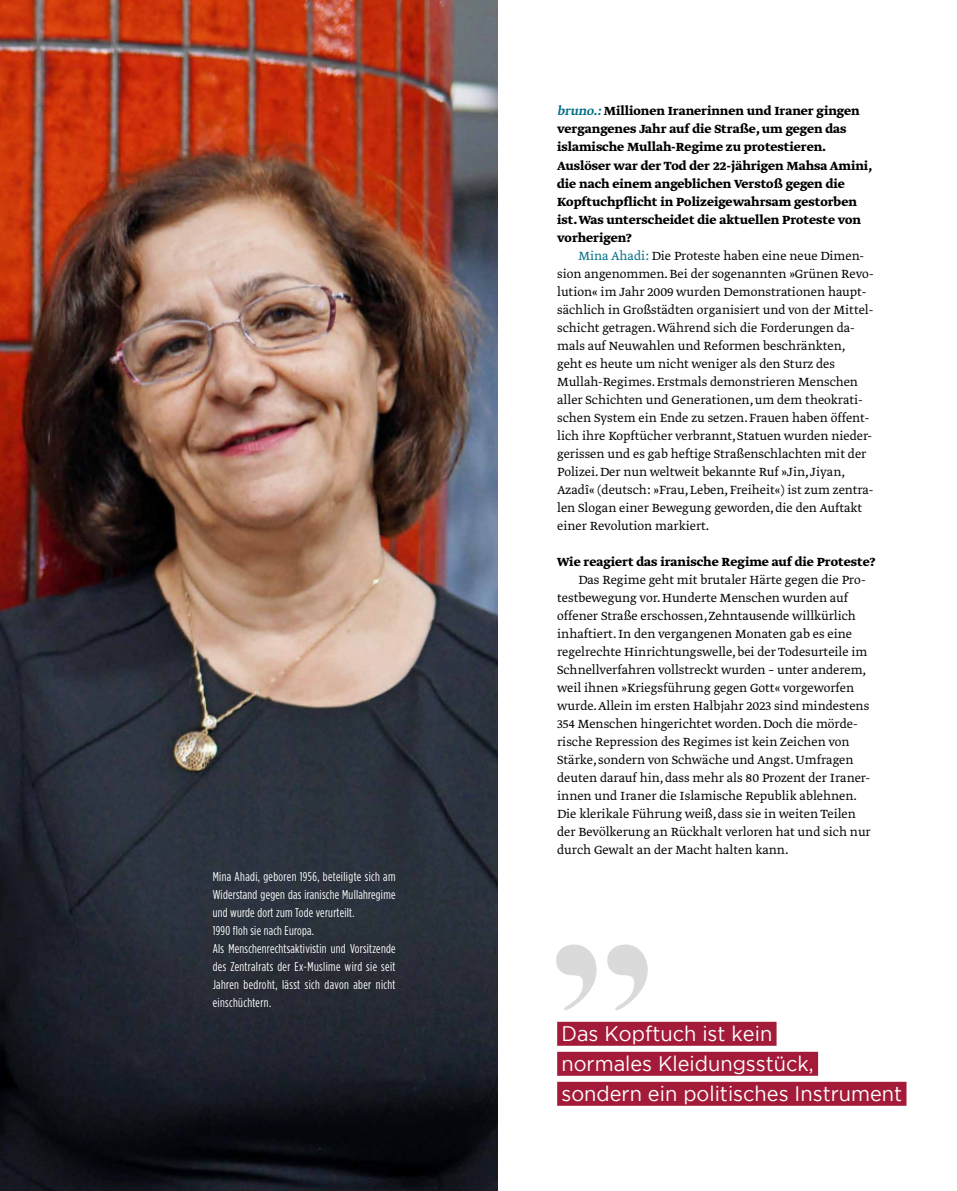
<style>
.page{position:relative;width:957px;height:1191px;background:#fff}
.page>*{position:absolute;margin:0;border:0;box-sizing:border-box;transform-origin:0 0}
.t1{font:21px/30px "Gotham";color:#fff;scale:.95 1}
.t2{font:300 13.95px/18px "Greta Text Std";color:#000}
.t3{font:700 13.95px/18px "Greta Text Std";color:#000}
.t4{font:12.75px/18px "Gotham Condensed";letter-spacing:.02em;color:#fff}
.s1{font-family:"Greta Text Pro";font-weight:500;font-style:italic;color:#006e85}
.s2{font-family:"Greta Text Pro";color:#006e85}
</style>
<div class="page">
<img style="left:0;top:0;width:497px;height:1191px">
<div style="left:557px;top:1021px;width:219px;height:24px;background:#a31b38"></div>
<div style="left:557px;top:1051px;width:261px;height:24px;background:#a31b38"></div>
<div style="left:557px;top:1081px;width:349px;height:24px;background:#a31b38"></div>
<svg style="left:556px;top:944px;width:92px;height:66px"></svg>
<p class="t4" style="left:213px;top:867px;width:184px">Mina Ahadi, geboren 1956, beteiligte sich am Widerstand gegen das iranische Mullahregime und wurde dort zum Tode verurteilt.<br>1990 floh sie nach Europa.<br>Als Menschenrechtsaktivistin und Vorsitzende des Zentralrats der Ex-Muslime wird sie seit Jahren bedroht, lässt sich davon aber nicht einschüchtern.</p>
<p class="t3" style="left:557px;top:103px;width:317px"><span class="s1">bruno.:</span>Millionen Iranerinnen und Iraner gingen vergangenes Jahr auf die Straße, um gegen das islamische Mullah-Regime zu protestieren.<br>Auslöser war der Tod der 22-jährigen Mahsa Amini, die nach einem angeblichen Verstoß gegen die Kopftuchpflicht in Polizeigewahrsam gestorben ist. Was unterscheidet die aktuellen Proteste von vorherigen?</p>
<p class="t2" style="left:557px;top:247px;width:318px;text-indent:21px"><span class="s2">Mina Ahadi:</span> Die Proteste haben eine neue Dimen&shy;sion angenommen. Bei der sogenannten »Grünen Revo&shy;lution« im Jahr 2009 wurden Demonstrationen haupt&shy;sächlich in Großstädten organisiert und von der Mittel&shy;schicht getragen. Während sich die Forderungen da&shy;mals auf Neuwahlen und Reformen beschränkten, geht es heute um nicht weniger als den Sturz des Mullah--Regimes. Erstmals demonstrieren Menschen aller Schichten und Generationen, um dem theokrati&shy;schen System ein Ende zu setzen. Frauen haben öffent&shy;lich ihre Kopftücher verbrannt, Statuen wurden nieder&shy;gerissen und es gab heftige Straßenschlachten mit der Polizei. Der nun weltweit bekannte Ruf »Jin, Jiyan, Azadî« (deutsch: »Frau, Leben, Freiheit«) ist zum zentra&shy;len Slogan einer Bewegung geworden, die den Auftakt einer Revolution markiert.</p>
<p class="t3" style="left:557px;top:553px;width:320px">Wie reagiert das iranische Regime auf die Proteste?</p>
<p class="t2" style="left:557px;top:571px;width:315px;text-indent:21px">Das Regime geht mit brutaler Härte gegen die Pro&shy;testbewegung vor. Hunderte Menschen wurden auf offener Straße erschossen, Zehntausende willkürlich inhaftiert. In den vergangenen Monaten gab es eine regelrechte Hinrichtungswelle, bei der Todesurteile im Schnellverfahren vollstreckt wurden – unter anderem, weil ihnen »Kriegsführung gegen Gott« vorgeworfen wurde. Allein im ersten Halbjahr 2023 sind mindestens 354 Menschen hingerichtet worden. Doch die mörde&shy;rische Repression des Regimes ist kein Zeichen von Stärke, sondern von Schwäche und Angst. Umfragen deuten darauf hin, dass mehr als 80 Prozent der Iraner&shy;innen und Iraner die Islamische Republik ablehnen.<br>Die klerikale Führung weiß, dass sie in weiten Teilen der Bevölkerung an Rückhalt verloren hat und sich nur durch Gewalt an der Macht halten kann.</p>
<h1 class="t1" style="left:561px;top:1018px;width:360px">Das Kopftuch ist kein<br>normales Kleidungsstück,<br>sondern ein politisches Instrument</h1>
</div>
